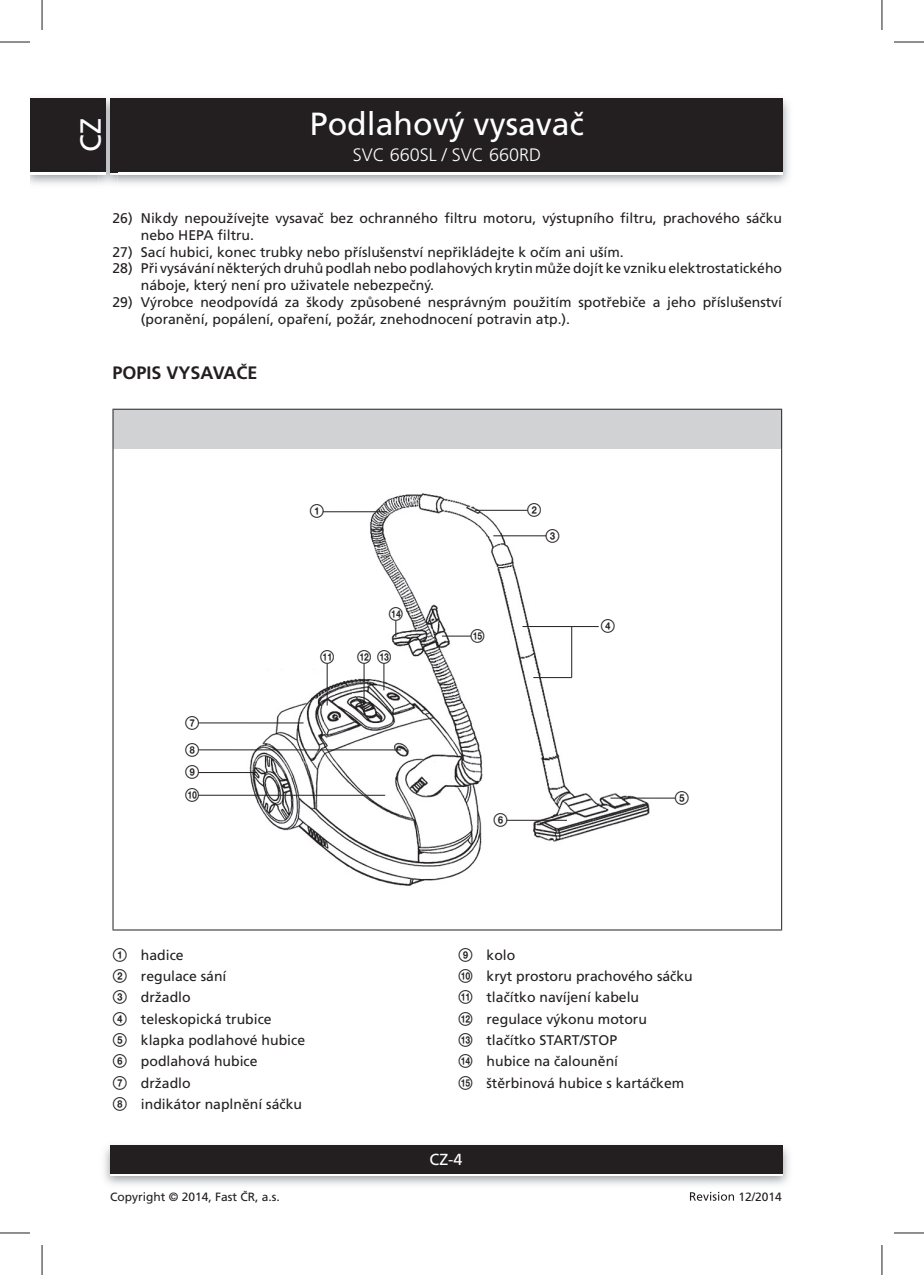
<style>
.page{position:relative;width:924px;height:1275px;background:#fff}
.page>*{position:absolute;margin:0;border:0;box-sizing:border-box;transform-origin:0 0}
.t1{font:32px "Frutiger CE";color:#fff}
.t2{font:29px "Frutiger CE";color:#fff}
.t3{font:300 18px "Frutiger CE";color:#fff}
.t4{font:700 18px "Frutiger CE";color:#231f20}
.t5{font:16px "Frutiger CE";color:#fff}
.t6{font:14px/21.4px "Frutiger CE";color:#231f20}
.t7{font:14px "Zz 3";color:#231f20}
.t8{font:12px "Frutiger CE";color:#231f20}
.s1{font-family:"Zz 3"}
</style>
<div class="page">
<img style="left:31px;top:98px;width:758px;height:86px">
<div style="left:110px;top:101px;width:672px;height:74px;background:#fff"></div>
<div style="left:110px;top:99px;width:672px;height:73px;background:#231f20"></div>
<img style="left:104px;top:1145px;width:685px;height:40px">
<div style="left:110px;top:1148px;width:672px;height:28px;background:linear-gradient(to right,#fff,#fff)"></div>
<div style="left:110px;top:1145px;width:672px;height:28px;background:#231f20"></div>
<img style="left:99px;top:98px;width:18px;height:86px">
<img style="left:110px;top:172px;width:7px;height:3px">
<svg style="left:110px;top:99px;width:7px;height:2px"></svg>
<img style="left:110px;top:101px;width:7px;height:71px">
<div style="left:31px;top:101px;width:75px;height:74px;background:#fff"></div>
<div style="left:31px;top:99px;width:75px;height:73px;background:#231f20"></div>
<svg style="left:689px;top:1191px;width:44px;height:9px"></svg>
<div style="left:113px;top:409px;width:668px;height:40px;background:#d1d2d4"></div>
<hr style="left:112px;top:449px;width:1px;height:480px;background:#231f20">
<hr style="left:780px;top:449px;width:1px;height:480px;background:#231f20">
<hr style="left:112px;top:929px;width:669px;height:1px;background:#231f20">
<hr style="left:112px;top:409px;width:669px;height:1px;background:#231f20">
<hr style="left:112px;top:410px;width:1px;height:39px;background:#231f20">
<hr style="left:780px;top:410px;width:1px;height:39px;background:#231f20">
<img style="left:246px;top:493px;width:406px;height:393px">
<hr style="left:474px;top:510px;width:53px;height:1px;background:#231f20">
<hr style="left:522px;top:626px;width:76px;height:1px;background:#231f20">
<hr style="left:533px;top:677px;width:38px;height:1px;background:#231f20">
<hr style="left:571px;top:626px;width:1px;height:51px;background:#231f20">
<hr style="left:610px;top:797px;width:65px;height:1px;background:#231f20">
<hr style="left:441px;top:635px;width:30px;height:1px;background:#231f20">
<svg style="left:395px;top:621px;width:1px;height:16px"></svg>
<svg style="left:383px;top:663px;width:1px;height:27px"></svg>
<hr style="left:363px;top:663px;width:1px;height:42px;background:#231f20">
<hr style="left:326px;top:663px;width:1px;height:42px;background:#231f20">
<hr style="left:198px;top:722px;width:105px;height:1px;background:#231f20">
<hr style="left:198px;top:772px;width:59px;height:1px;background:#231f20">
<hr style="left:198px;top:749px;width:203px;height:1px;background:#231f20">
<hr style="left:198px;top:794px;width:187px;height:2px;background:#231f20">
<hr style="left:493px;top:535px;width:53px;height:1px;background:#231f20">
<hr style="left:506px;top:820px;width:60px;height:1px;background:#231f20">
<hr style="left:323px;top:511px;width:63px;height:1px;background:#231f20">
<hr style="left:0;top:42px;width:30px;height:1px;background:#231f20">
<hr style="left:893px;top:42px;width:30px;height:1px;background:#231f20">
<hr style="left:0;top:1232px;width:30px;height:1px;background:#231f20">
<hr style="left:893px;top:1232px;width:30px;height:1px;background:#231f20">
<hr style="left:42px;top:0;width:1px;height:30px;background:#231f20">
<hr style="left:42px;top:1245px;width:1px;height:30px;background:#231f20">
<hr style="left:881px;top:0;width:1px;height:30px;background:#231f20">
<hr style="left:881px;top:1245px;width:1px;height:30px;background:#231f20">
<h2 class="t2" style="left:79px;top:152px;width:35px;rotate:-90deg">CZ</h2>
<h1 class="t1" style="left:310px;top:111px;width:275px">Podlahový vysavač</h1>
<p class="t3" style="left:352px;top:147px;width:190px">SVC 660SL / SVC 660RD</p>
<p class="t6" style="left:141px;top:211px;width:642px;line-height:16.8px;text-indent:-28px">26) Nikdy nepoužívejte vysavač bez ochranného filtru motoru, výstupního filtru, prachového sáčku nebo HEPA filtru.</p>
<p class="t6" style="left:112px;top:242px;width:512px">27) Sací hubici, konec trubky nebo příslušenství nepřikládejte k očím ani uším.</p>
<p class="t6" style="left:141px;top:261px;width:642px;line-height:16.8px;text-indent:-28px">28) Při vysávání některých druhů podlah nebo podlahových krytin může dojít ke vzniku elektrostatického náboje, který není pro uživatele nebezpečný.</p>
<p class="t6" style="left:141px;top:295px;width:642px;line-height:16.8px;text-indent:-28px">29) Výrobce neodpovídá za škody způsobené nesprávným použitím spotřebiče a jeho příslušenství (poranění, popálení, opaření, požár, znehodnocení potravin atp.).</p>
<p class="t4" style="left:112px;top:366px;width:146px">POPIS VYSAVAČE</p>
<p class="t7" style="left:185px;top:719px;width:16px">7</p>
<p class="t7" style="left:185px;top:768px;width:16px">9</p>
<p class="t7" style="left:185px;top:746px;width:16px">8</p>
<p class="t7" style="left:185px;top:791px;width:16px">0</p>
<p class="t7" style="left:309px;top:507px;width:16px">1</p>
<p class="t7" style="left:388px;top:610px;width:16px">qf</p>
<p class="t7" style="left:320px;top:653px;width:16px">qa</p>
<p class="t7" style="left:356px;top:653px;width:36px">qs qd</p>
<p class="t7" style="left:470px;top:632px;width:16px">qg</p>
<p class="t7" style="left:526px;top:506px;width:16px">2</p>
<p class="t7" style="left:545px;top:532px;width:16px">3</p>
<p class="t7" style="left:600px;top:622px;width:16px">4</p>
<p class="t7" style="left:493px;top:816px;width:16px">6</p>
<p class="t7" style="left:674px;top:794px;width:16px">5</p>
<p class="t6" style="left:112px;top:945px;width:194px"><span class="s1">1</span> hadice<br><span class="s1">2</span> regulace sání<br><span class="s1">3</span> držadlo<br><span class="s1">4</span> teleskopická trubice<br><span class="s1">5</span> klapka podlahové hubice<br><span class="s1">6</span> podlahová hubice<br><span class="s1">7</span> držadlo<br><span class="s1">8</span> indikátor naplnění sáčku</p>
<p class="t6" style="left:458px;top:945px;width:236px"><span class="s1">9</span> kolo<br><span class="s1">0</span> kryt prostoru prachového sáčku <span class="s1">qa</span> tlačítko navíjení kabelu<br><span class="s1">qs</span> regulace výkonu motoru<br><span class="s1">qd</span> tlačítko START/STOP<br><span class="s1">qf</span> hubice na čalounění<br><span class="s1">qg</span> štěrbinová hubice s kartáčkem</p>
<p class="t5" style="left:429px;top:1153px;width:34px">CZ-4</p>
<p class="t8" style="left:110px;top:1192px;width:171px">Copyright © 2014, Fast ČR, a.s.</p>
<p class="t8" style="left:738px;top:1191px;width:45px">12/2014</p>
</div>
